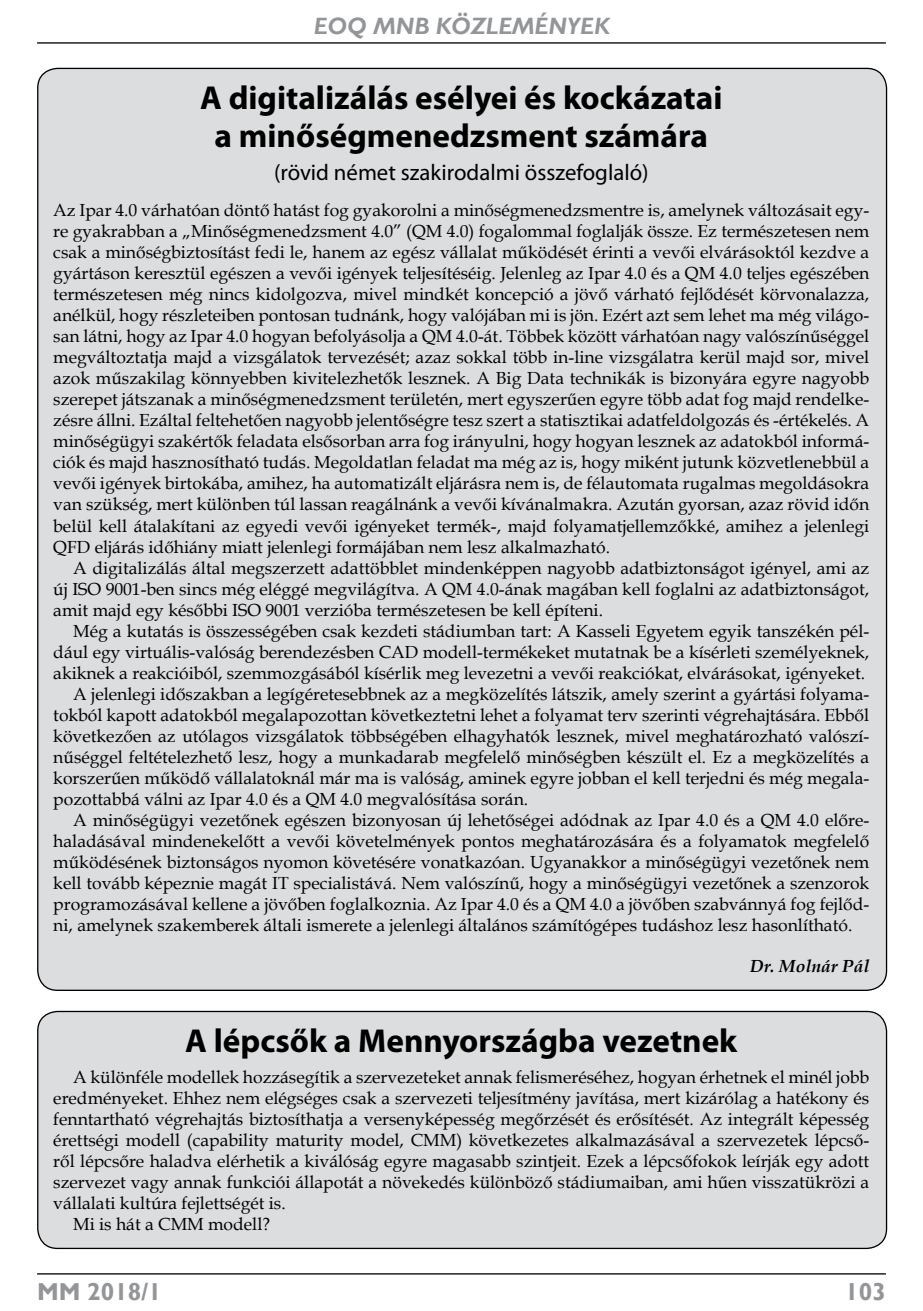
<style>
.page{position:relative;width:923px;height:1311px;background:#fff}
.page>*{position:absolute;margin:0;border:0;box-sizing:border-box;transform-origin:0 0}
.t1{font:700 33.25px/38.5px "Myriad Pro";color:#000;text-align:center}
.t2{font:700 24.5px "Gill Sans";color:#939598}
.t3{font:italic 700 23.62px "Gill Sans";color:#939598}
.t4{font:22.75px "Myriad Pro";color:#000}
.t5{font:17.5px/21px "Book Antiqua";color:#000;text-align:justify}
.t6{font:italic 700 17.5px "Book Antiqua";color:#000}
</style>
<div class="page">
<hr style="left:37px;top:42px;width:848px;height:2px;background:#000">
<hr style="left:37px;top:1272px;width:848px;height:2px;background:#000">
<div style="left:38px;top:68px;width:848px;height:922px;background:#dcddde;border-radius:20px"></div>
<div style="left:38px;top:1011px;width:848px;height:237px;background:#dcddde;border-radius:20px"></div>
<div style="left:37px;top:1010px;width:850px;height:238px;border:1px solid #000;border-radius:20px"></div>
<h3 class="t3" style="left:314px;top:13px;width:297px">EOQ MNB KÖZLEMÉNYEK</h3>
<h1 class="t1" style="left:200px;top:77px;width:524px">A digitalizálás esélyei és kockázatai a minőségmenedzsment számára</h1>
<h3 class="t4" style="left:274px;top:159px;width:376px">(rövid német szakirodalmi összefoglaló)</h3>
<p class="t5" style="left:53px;top:199px;width:817px">Az Ipar 4.0 várhatóan döntő hatást fog gyakorolni a minőségmenedzsmentre is, amelynek változásait egy&shy;re gyakrabban a „Minőségmenedzsment 4.0” (QM 4.0) fogalommal foglalják össze. Ez természetesen nem csak a minőségbiztosítást fedi le, hanem az egész vállalat működését érinti a vevői elvárásoktól kezdve a gyártáson keresztül egészen a vevői igények teljesítéséig. Jelenleg az Ipar 4.0 és a QM 4.0 teljes egészében természetesen még nincs kidolgozva, mivel mindkét koncepció a jövő várható fejlődését körvonalazza, anélkül, hogy részleteiben pontosan tudnánk, hogy valójában mi is jön. Ezért azt sem lehet ma még világo&shy;san látni, hogy az Ipar 4.0 hogyan befolyásolja a QM 4.0-át. Többek között várhatóan nagy valószínűséggel megváltoztatja majd a vizsgálatok tervezését; azaz sokkal több in-line vizsgálatra kerül majd sor, mivel azok műszakilag könnyebben kivitelezhetők lesznek. A Big Data technikák is bizonyára egyre nagyobb szerepet játszanak a minőségmenedzsment területén, mert egyszerűen egyre több adat fog majd rendelke&shy;zésre állni. Ezáltal feltehetően nagyobb jelentőségre tesz szert a statisztikai adatfeldolgozás és -értékelés. A minőségügyi szakértők feladata elsősorban arra fog irányulni, hogy hogyan lesznek az adatokból informá&shy;ciók és majd hasznosítható tudás. Megoldatlan feladat ma még az is, hogy miként jutunk közvetlenebbül a vevői igények birtokába, amihez, ha automatizált eljárásra nem is, de félautomata rugalmas megoldásokra van szükség, mert különben túl lassan reagálnánk a vevői kívánalmakra. Azután gyorsan, azaz rövid időn belül kell átalakítani az egyedi vevői igényeket termék-, majd folyamatjellemzőkké, amihez a jelenlegi QFD eljárás időhiány miatt jelenlegi formájában nem lesz alkalmazható.</p>
<p class="t5" style="left:53px;top:556px;width:817px;text-indent:20px">A digitalizálás által megszerzett adattöbblet mindenképpen nagyobb adatbiztonságot igényel, ami az új ISO 9001-ben sincs még eléggé megvilágítva. A QM 4.0-ának magában kell foglalni az adatbiztonságot, amit majd egy későbbi ISO 9001 verzióba természetesen be kell építeni.</p>
<p class="t5" style="left:73px;top:619px;width:797px">Még a kutatás is összességében csak kezdeti stádiumban tart: A Kasseli Egyetem egyik tanszékén pél-</p>
<p class="t5" style="left:53px;top:640px;width:817px">dául egy virtuális-valóság berendezésben CAD modell-termékeket mutatnak be a kísérleti személyeknek,</p>
<p class="t5" style="left:53px;top:661px;width:813px">akiknek a reakcióiból, szemmozgásából kísérlik meg levezetni a vevői reakciókat, elvárásokat, igényeket.</p>
<p class="t5" style="left:73px;top:682px;width:797px">A jelenlegi időszakban a legígéretesebbnek az a megközelítés látszik, amely szerint a gyártási folyama-</p>
<p class="t5" style="left:53px;top:703px;width:817px">tokból kapott adatokból megalapozottan következtetni lehet a folyamat terv szerinti végrehajtására. Ebből</p>
<p class="t5" style="left:53px;top:724px;width:817px">következően az utólagos vizsgálatok többségében elhagyhatók lesznek, mivel meghatározható valószí-</p>
<p class="t5" style="left:53px;top:745px;width:817px">nűséggel feltételezhető lesz, hogy a munkadarab megfelelő minőségben készült el. Ez a megközelítés a</p>
<p class="t5" style="left:53px;top:766px;width:817px">korszerűen működő vállalatoknál már ma is valóság, aminek egyre jobban el kell terjedni és még megala-</p>
<p class="t5" style="left:53px;top:787px;width:476px">pozottabbá válni az Ipar 4.0 és a QM 4.0 megvalósítása során.</p>
<p class="t5" style="left:73px;top:808px;width:797px">A minőségügyi vezetőnek egészen bizonyosan új lehetőségei adódnak az Ipar 4.0 és a QM 4.0 előre-</p>
<p class="t5" style="left:53px;top:829px;width:817px">haladásával mindenekelőtt a vevői követelmények pontos meghatározására és a folyamatok megfelelő</p>
<p class="t5" style="left:53px;top:850px;width:817px">működésének biztonságos nyomon követésére vonatkazóan. Ugyanakkor a minőségügyi vezetőnek nem</p>
<p class="t5" style="left:53px;top:871px;width:817px">kell tovább képeznie magát IT specialistává. Nem valószínű, hogy a minőségügyi vezetőnek a szenzorok</p>
<p class="t5" style="left:53px;top:892px;width:817px">programozásával kellene a jövőben foglalkoznia. Az Ipar 4.0 és a QM 4.0 a jövőben szabvánnyá fog fejlőd-</p>
<p class="t5" style="left:53px;top:913px;width:800px">ni, amelynek szakemberek általi ismerete a jelenlegi általános számítógépes tudáshoz lesz hasonlítható.</p>
<p class="t6" style="left:750px;top:953px;width:121px">Dr. Molnár Pál</p>
<h1 class="t1" style="left:185px;top:1020px;width:553px">A lépcsők a Mennyországba vezetnek</h1>
<p class="t5" style="left:73px;top:1065px;width:797px">A különféle modellek hozzásegítik a szervezeteket annak felismeréséhez, hogyan érhetnek el minél jobb</p>
<p class="t5" style="left:53px;top:1086px;width:817px">eredményeket. Ehhez nem elégséges csak a szervezeti teljesítmény javítása, mert kizárólag a hatékony és</p>
<p class="t5" style="left:53px;top:1107px;width:817px">fenntartható végrehajtás biztosíthatja a versenyképesség megőrzését és erősítését. Az integrált képesség</p>
<p class="t5" style="left:53px;top:1128px;width:817px">érettségi modell (capability maturity model, CMM) következetes alkalmazásával a szervezetek lépcső-</p>
<p class="t5" style="left:53px;top:1149px;width:817px">ről lépcsőre haladva elérhetik a kiválóság egyre magasabb szintjeit. Ezek a lépcsőfokok leírják egy adott</p>
<p class="t5" style="left:53px;top:1170px;width:817px">szervezet vagy annak funkciói állapotát a növekedés különböző stádiumaiban, ami hűen visszatükrözi a</p>
<p class="t5" style="left:53px;top:1191px;width:234px">vállalati kultúra fejlettségét is.</p>
<p class="t5" style="left:73px;top:1212px;width:198px">Mi is hát a CMM modell?</p>
<h2 class="t2" style="left:37px;top:1276px;width:126px">MM 2018/1</h2>
<h2 class="t2" style="left:845px;top:1276px;width:42px">103</h2>
</div>
